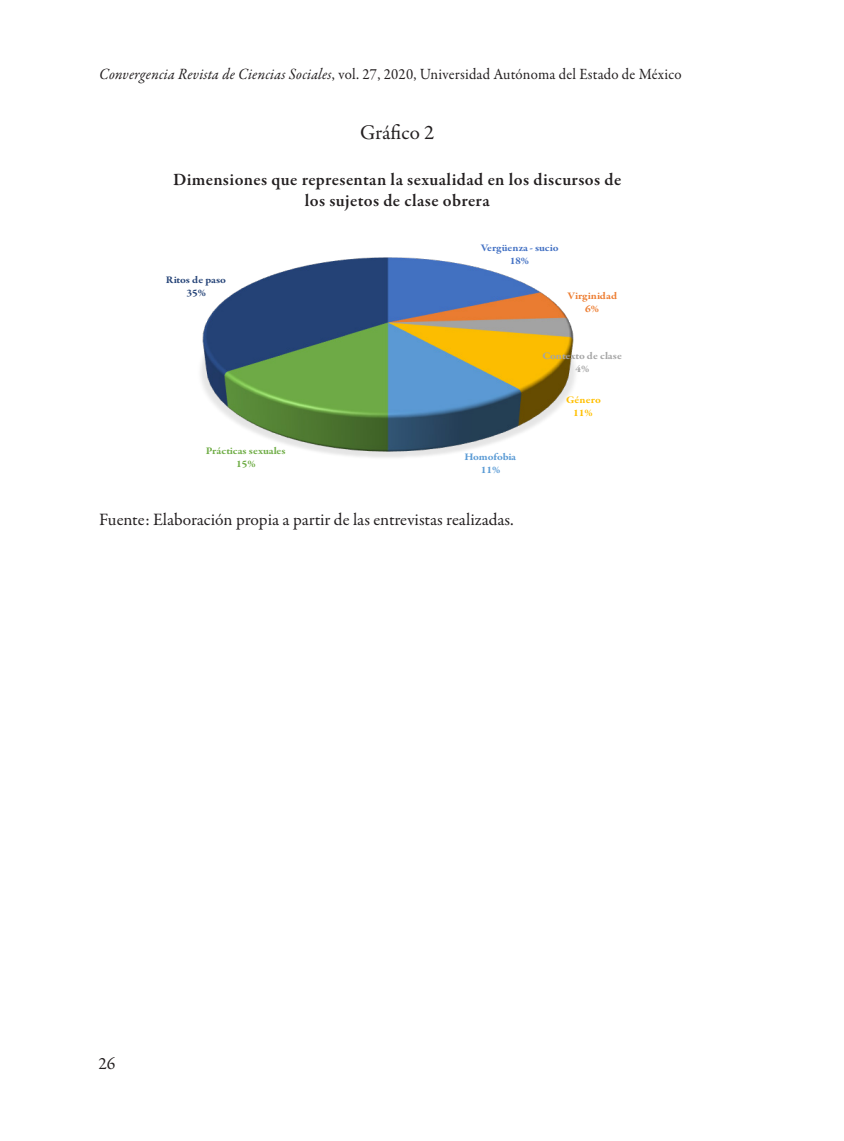
<style>
.page{position:relative;width:844px;height:1141px;background:#fff}
.page>*{position:absolute;margin:0;border:0;box-sizing:border-box;transform-origin:0 0}
.sub_cuadro{font:21px "Garamond Premr Pro";color:#231f20}
.sub_2_cuadro{font:600 17.5px/21px "Garamond Premr Pro";letter-spacing:.025em;color:#231f20;text-align:center}
.Pie_de_página{font:17.5px "Garamond Premr Pro";letter-spacing:-.005em;color:#231f20}
.t1{font:15.75px "Garamond Premr Pro";letter-spacing:.015em;color:#231f20;scale:.94 1}
.t2{font:700 10.15px/12.8px "Garamond Premr Pro";letter-spacing:.01em;color:#70ad47;text-align:center;scale:1.1 1}
.t3{font:700 10.15px/12.8px "Garamond Premr Pro";letter-spacing:.005em;color:#4472c4;text-align:center;scale:1.1 1}
.t4{font:700 10.15px/12.8px "Garamond Premr Pro";letter-spacing:.005em;color:#a5a5a5;text-align:center;scale:1.1 1}
.t5{font:700 10.15px/12.8px "Garamond Premr Pro";color:#264478;text-align:center;scale:1.1 1}
.t6{font:700 10.15px/12.8px "Garamond Premr Pro";letter-spacing:.005em;color:#ed7d31;text-align:center;scale:1.1 1}
.t7{font:700 10.15px/12.8px "Garamond Premr Pro";letter-spacing:-.015em;color:#5b9bd5;text-align:center;scale:1.1 1}
.t8{font:700 10.15px/12.8px "Garamond Premr Pro";letter-spacing:.01em;color:#ffc000;text-align:center;scale:1.1 1}
.s1{font-style:italic}
</style>
<div class="page">
<img style="left:200px;top:257px;width:376px;height:201px">
<p class="t1" style="left:99px;top:65px;width:620px"><span class="s1">Convergencia Revista de Ciencias Sociales</span>, vol. 27, 2020, Universidad Autónoma del Estado de México</p>
<p class="sub_cuadro" style="left:360px;top:120px;width:76px">Gráfico 2</p>
<p class="sub_2_cuadro" style="left:173px;top:169px;width:449px">Dimensiones que representan la sexualidad en los discursos de los sujetos de clase obrera</p>
<p class="t5" style="left:166px;top:273px;width:56px">Ritos de paso<br>35%</p>
<p class="t2" style="left:206px;top:445px;width:74px">Prácticas sexuales<br>15%</p>
<p class="t3" style="left:480px;top:241px;width:72px">Vergüenza - sucio<br>18%</p>
<p class="t7" style="left:464px;top:451px;width:48px">Homofobia<br>11%</p>
<p class="t6" style="left:567px;top:290px;width:47px">Virginidad<br>6%</p>
<p class="t4" style="left:542px;top:350px;width:74px">Contexto de clase<br>4%</p>
<p class="t8" style="left:566px;top:394px;width:33px">Género<br>11%</p>
<p class="Pie_de_página" style="left:99px;top:509px;width:416px">Fuente: Elaboración propia a partir de las entrevistas realizadas.</p>
<p class="Pie_de_página" style="left:98px;top:1053px;width:19px">26</p>
</div>
